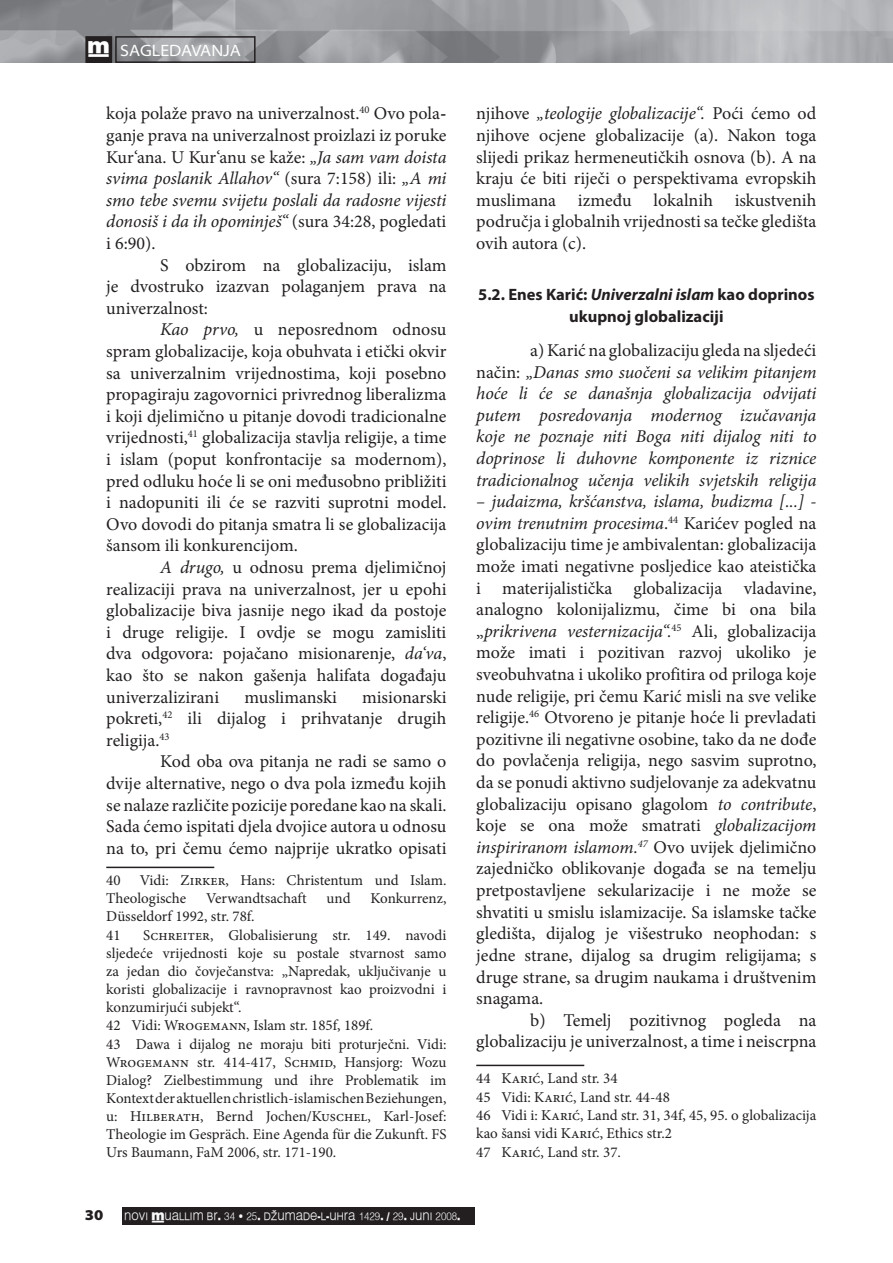
<style>
.page{position:relative;width:893px;height:1263px;background:#fff}
.page>*{position:absolute;margin:0;border:0;box-sizing:border-box;transform-origin:0 0}
.t1{font:18px/21.6px "Minion Pro";color:#231f20;text-align:justify}
.t2{font:italic 18px/21.6px "Minion Pro";letter-spacing:-.005em;color:#231f20;text-align:justify}
.t3{font:700 16.5px/21.5px "Myriad Pro";color:#231f20;text-align:center}
.t4{font:semi-expanded 16.5px "Myriad Pro";color:#fff}
.t5{font:15px/18px "Minion Pro";color:#231f20}
.t6{font:900 semi-expanded 15px "Myriad Pro";color:#231f20}
.t7{font:10.8px "Muallim";color:#f9f9f9;scale:.91 1}
.s1{font-family:"Muallim";font-stretch:normal}
.s2{font-style:italic}
.s3{font-style:normal}
</style>
<div class="page">
<img style="left:0;top:0;width:893px;height:62px">
<div style="left:86px;top:37px;width:25px;height:25px;background:#231f20"></div>
<div style="left:85px;top:36px;width:27px;height:27px;border:2px solid #231f20"></div>
<div style="left:115px;top:36px;width:141px;height:27px;border:2px solid #231f20"></div>
<div style="left:122px;top:1206px;width:353px;height:18px;background:#231f20"></div>
<hr style="left:106px;top:867px;width:108px;height:1px;background:#231f20">
<hr style="left:476px;top:1065px;width:108px;height:1px;background:#231f20">
<p class="t4" style="left:88px;top:41px;width:155px"><span class="s1">†</span> SAGLEDAVANJA</p>
<p class="t1" style="left:106px;top:103px;width:342px">koja polaže pravo na univerzalnost.<sup>40</sup> Ovo polag ganje prava na univerzalnost proizlazi iz poruke Kur‘ana. U Kur‘anu se kaže: <span class="s2">„Ja sam vam doista svima poslanik Allahov“</span> (sura 7:158) ili: <span class="s2">„A mi smo tebe svemu svijetu poslali da radosne vijesti donosiš i da ih opominješ“</span> (sura 34:28, pogledati i 6:90).</p>
<p class="t1" style="left:106px;top:254px;width:342px;text-indent:54px">S obzirom na globalizaciju, islam je dvostruko izazvan polaganjem prava na univerzalnost:</p>
<p class="t1" style="left:106px;top:319px;width:342px;text-indent:54px"><span class="s2">Kao prvo,</span> u neposrednom odnosu spram globalizacije, koja obuhvata i etički okvir sa univerzalnim vrijednostima, koji posebno propagiraju zagovornici privrednog liberalizma i koji djelimično u pitanje dovodi tradicionalne vrijednosti,<sup>41</sup> globalizacija stavlja religije, a time i islam (poput konfrontacije sa modernom), pred odluku hoće li se oni međusobno približiti i nadopuniti ili će se razviti suprotni model.<br>Ovo dovodi do pitanja smatra li se globalizacija šansom ili konkurencijom.</p>
<p class="t1" style="left:106px;top:556px;width:342px;text-indent:54px"><span class="s2">A drugo,</span> u odnosu prema djelimičnoj realizaciji prava na univerzalnost, jer u epohi globalizacije biva jasnije nego ikad da postoje i druge religije. I ovdje se mogu zamisliti dva odgovora: pojačano misionarenje, <span class="s2">da‘va</span>, kao što se nakon gašenja halifata događaju univerzalizirani</p>
<p class="t1" style="left:106px;top:686px;width:342px;text-indent:256px">misionarski pokreti,<sup>42</sup> ili dijalog i prihvatanje drugih religija.<sup>43</sup></p>
<p class="t1" style="left:106px;top:751px;width:342px;text-indent:54px">Kod oba ova pitanja ne radi se samo o dvije alternative, nego o dva pola između kojih se nalaze različite pozicije poredane kao na skali.<br>Sada ćemo ispitati djela dvojice autora u odnosu na to, pri čemu ćemo najprije ukratko opisati</p>
<p class="t5" style="left:106px;top:872px;width:16px">40</p>
<p class="t1" style="left:245px;top:686px;width:94px">muslimanski</p>
<p class="t5" style="left:106px;top:872px;width:342px;text-indent:33px">Vidi: Zirker, Hans: Christentum und Islam.<br>Theologische</p>
<p class="t5" style="left:206px;top:890px;width:102px">Verwandtsachaft</p>
<p class="t5" style="left:327px;top:890px;width:26px">und</p>
<p class="t5" style="left:370px;top:890px;width:78px">Konkurrenz,</p>
<p class="t5" style="left:106px;top:907px;width:150px;line-height:18.5px">Düsseldorf 1992, str. 78f.<br>41</p>
<p class="t5" style="left:106px;top:926px;width:342px;text-indent:37px">Schreiter, Globalisierung str. 149. navodi sljedeće vrijednosti koje su postale stvarnost samo za jedan dio čovječanstva: „Napredak, uključivanje u koristi globalizacije i ravnopravnost kao proizvodni i konzumirjući subjekt“.<br>42 Vidi: Wrogemann, Islam str. 185f, 189f.<br>43 Dawa i dijalog ne moraju biti proturječni. Vidi:<br>Wrogemann str. 414-417, Schmid, Hansjorg: Wozu Dialog? Zielbestimmung und ihre Problematik im Kontext der aktuellen christlich-islamischen Beziehungen, u: Hilberath, Bernd Jochen/Kuschel, Karl-Josef:<br>Theologie im Gespräch. Eine Agenda für die Zukunft. FS Urs Baumann, FaM 2006, str. 171-190.</p>
<p class="t1" style="left:476px;top:103px;width:342px">njihove <span class="s2">„teologije globalizacije“.</span> Poći ćemo od njihove ocjene globalizacije (a). Nakon toga slijedi prikaz hermeneutičkih osnova (b). A na kraju će biti riječi o perspektivama evropskih muslimana između lokalnih iskustvenih područja i globalnih vrijednosti sa tečke gledišta ovih autora (c).</p>
<p class="t3" style="left:478px;top:283px;width:338px">5.2. Enes Karić: <span class="s2">Univerzalni islam</span> kao doprinos ukupnoj globalizaciji</p>
<p class="t2" style="left:476px;top:339px;width:342px;text-indent:54px"><span class="s3">a) Karić na globalizaciju gleda na sljedeći način:</span> „Danas smo suočeni sa velikim pitanjem hoće li će se današnja globalizacija odvijati putem posredovanja modernog izučavanja koje ne poznaje niti Boga niti dijalog niti to doprinose li duhovne komponente iz riznice tradicionalnog učenja velikih svjetskih religija</p>
<p class="t1" style="left:476px;top:491px;width:342px"><span class="s2">– judaizma, kršćanstva, islama, budizma [...] - ovim trenutnim procesima</span>.<sup>44</sup> Karićev pogled na globalizaciju time je ambivalentan: globalizacija može imati negativne posljedice kao ateistička i materijalistička globalizacija vladavine, analogno kolonijalizmu, čime bi ona bila „<span class="s2">prikrivena vesternizacija“.</span><sup>45</sup> Ali, globalizacija može imati i pozitivan razvoj ukoliko je sveobuhvatna i ukoliko profitira od priloga koje nude religije, pri čemu Karić misli na sve velike religije.<sup>46</sup> Otvoreno je pitanje hoće li prevladati pozitivne ili negativne osobine, tako da ne dođe do povlačenja religija, nego sasvim suprotno, da se ponudi aktivno sudjelovanje za adekvatnu globalizaciju opisano glagolom <span class="s2">to contribute</span>, koje se ona može smatrati <span class="s2">globalizacijom inspiriranom islamom.</span><sup>47</sup> Ovo uvijek djelimično zajedničko oblikovanje događa se na temelju pretpostavljene sekularizacije i ne može se shvatiti u smislu islamizacije. Sa islamske tačke gledišta, dijalog je višestruko neophodan: s jedne strane, dijalog sa drugim religijama; s druge strane, sa drugim naukama i društvenim snagama.</p>
<p class="t1" style="left:476px;top:1009px;width:342px;text-align:right">b) Temelj pozitivnog pogleda na globalizaciju je univerzalnost, a time i neiscrpna</p>
<p class="t5" style="left:476px;top:1069px;width:342px">44 Karić, Land str. 34<br>45 Vidi: Karić, Land str. 44-48<br>46 Vidi i: Karić, Land str. 31, 34f, 45, 95. o globalizacija kao šansi vidi Karić, Ethics str.2<br>47 Karić, Land str. 37.</p>
<p class="t6" style="left:85px;top:1207px;width:20px">30</p>
<p class="t7" style="left:124px;top:1209px;width:371px">NOVI †UALLIM BR. 34 • 25. DŽUMADE-L-UHRA 1429. / 29. JUNI 2008.</p>
</div>
